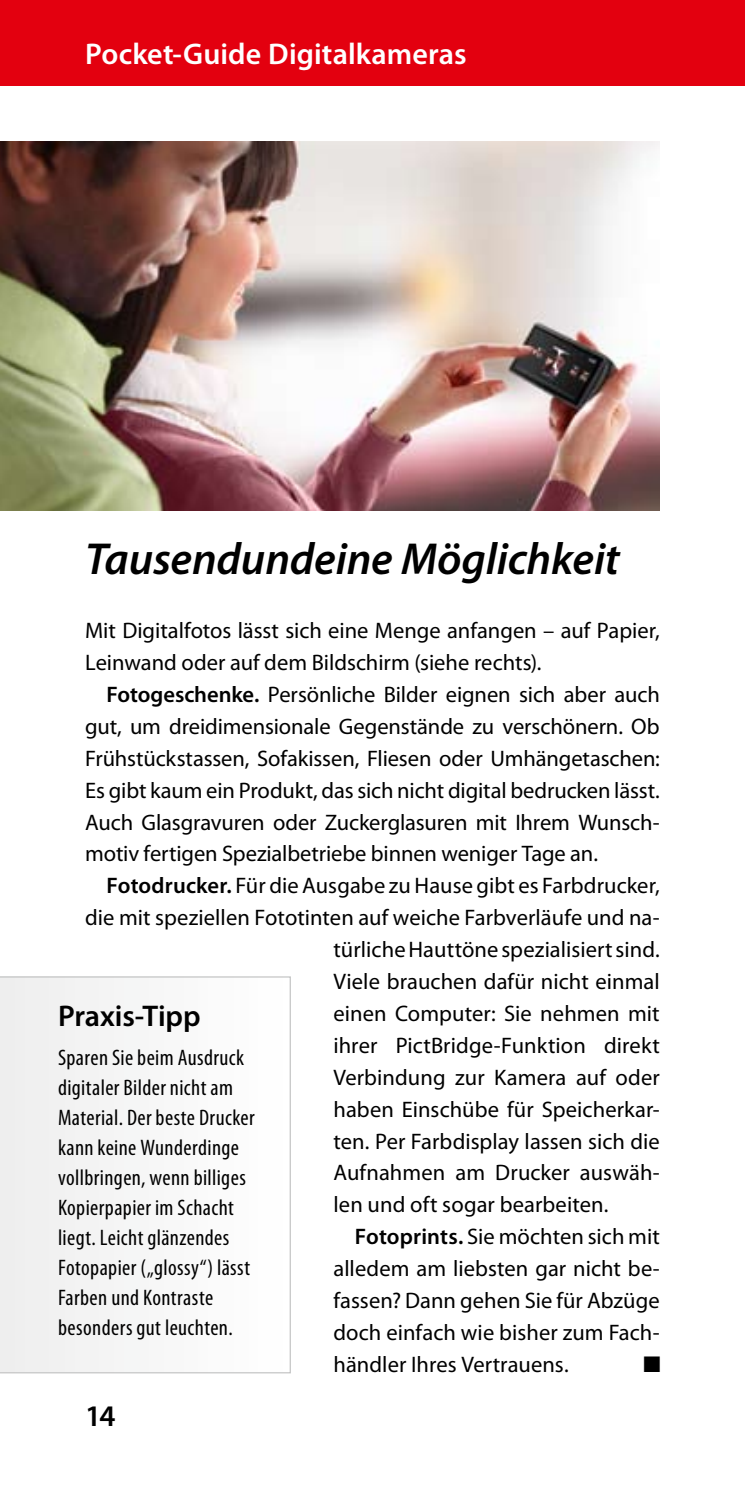
<style>
.page{position:relative;width:745px;height:1489px;background:#fff}
.page>*{position:absolute;margin:0;border:0;box-sizing:border-box;transform-origin:0 0}
.t1{font:italic 600 45px "Myriad Pro";letter-spacing:-.005em;color:#000}
.t2{font:600 30px "Myriad Pro";letter-spacing:.005em;color:#fff}
.t3{font:600 30px "Myriad Pro";letter-spacing:-.005em;color:#000}
.t4{font:22.5px/32px "Myriad Pro";color:#000}
.t5{font:condensed 22.5px/30px "Myriad Pro";letter-spacing:.015em;color:#000}
.t6{font:22.5px "Zapf Dingbats ITC";color:#000}
.s1{font-weight:600}
</style>
<div class="page">
<div style="left:0;top:0;width:744px;height:85px;background:#e3000f"></div>
<img style="left:0;top:142px;width:659px;height:368px">
<div style="left:0;top:976px;width:291px;height:397px;background:#f6f6f6"></div>
<h2 class="t2" style="left:85px;top:37px;width:383px">Pocket-Guide Digitalkameras</h2>
<h1 class="t1" style="left:85px;top:534px;width:536px">Tausendundeine Möglichkeit</h1>
<p class="t4" style="left:85px;top:614px;width:575px">Mit Digitalfotos lässt sich eine Menge anfangen – auf Papier,<br>Leinwand oder auf dem Bildschirm (siehe rechts).</p>
<p class="t4" style="left:85px;top:678px;width:576px;text-align:justify;text-indent:21px"><span class="s1">Fotogeschenke.</span> Persönliche Bilder eignen sich aber auch gut, um dreidimensionale Gegenstände zu verschönern. Ob Frühstückstassen, Sofakissen, Fliesen oder Umhängetaschen:<br>Es gibt kaum ein Produkt, das sich nicht digital bedrucken lässt.<br>Auch Glasgravuren oder Zuckerglasuren mit Ihrem Wunsch&shy;motiv fertigen Spezialbetriebe binnen weniger Tage an.</p>
<p class="t4" style="left:106px;top:869px;width:554px"><span class="s1">Fotodrucker.</span> Für die Ausgabe zu Hause gibt es Farbdrucker,</p>
<p class="t4" style="left:85px;top:901px;width:576px">die mit speziellen Fototinten auf weiche Farbverläufe und na-</p>
<p class="t4" style="left:333px;top:933px;width:327px">türliche Hauttöne spezialisiert sind.</p>
<p class="t4" style="left:333px;top:965px;width:327px">Viele brauchen dafür nicht einmal</p>
<p class="t4" style="left:333px;top:996px;width:327px">einen Computer: Sie nehmen mit</p>
<p class="t4" style="left:333px;top:1028px;width:327px">ihrer PictBridge-Funktion direkt</p>
<p class="t4" style="left:333px;top:1060px;width:327px">Verbindung zur Kamera auf oder</p>
<p class="t4" style="left:333px;top:1092px;width:327px">haben Einschübe für Speicherkar-</p>
<p class="t4" style="left:333px;top:1124px;width:328px">ten. Per Farbdisplay lassen sich die</p>
<p class="t4" style="left:333px;top:1156px;width:327px">Aufnahmen am Drucker auswäh-</p>
<p class="t4" style="left:333px;top:1188px;width:276px">len und oft sogar bearbeiten.</p>
<p class="t4" style="left:354px;top:1220px;width:306px"><span class="s1">Fotoprints.</span> Sie möchten sich mit</p>
<p class="t4" style="left:333px;top:1252px;width:327px">alledem am liebsten gar nicht be-</p>
<p class="t4" style="left:333px;top:1283px;width:327px">fassen? Dann gehen Sie für Abzüge</p>
<p class="t4" style="left:333px;top:1315px;width:327px">doch einfach wie bisher zum Fach-</p>
<p class="t4" style="left:333px;top:1347px;width:236px">händler Ihres Vertrauens.</p>
<h2 class="t3" style="left:58px;top:999px;width:144px">Praxis-Tipp</h2>
<p class="t5" style="left:58px;top:1043px;width:198px">Sparen Sie beim Ausdruck digitaler Bilder nicht am<br>Material. Der beste Drucker kann keine Wunderdinge vollbringen, wenn billiges<br>Kopierpapier im Schacht liegt. Leicht glänzendes<br>Fotopapier („glossy“) lässt<br>Farben und Kontraste besonders gut leuchten.</p>
<p class="t6" style="left:643px;top:1353px;width:19px">■</p>
<h2 class="t3" style="left:85px;top:1399px;width:32px">14</h2>
</div>
